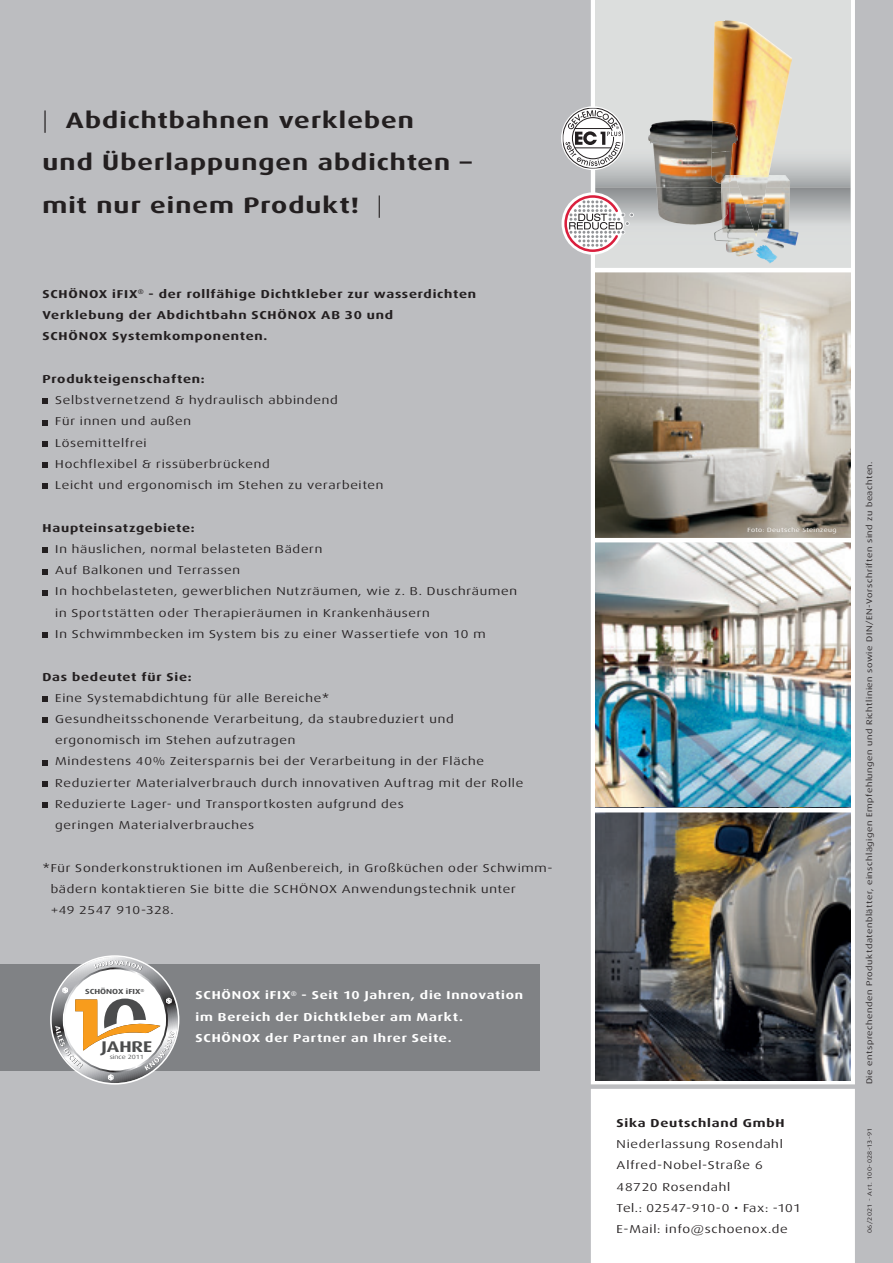
<style>
.page{position:relative;width:893px;height:1263px;background:#bcbdc0}
.page>*{position:absolute;margin:0;border:0;box-sizing:border-box;transform-origin:0 0}
.t1{font:700 22.35px/42.5px "Dax Wide";letter-spacing:.04em;color:#231f20;scale:1.11 1}
.t2{font:700 15.45px "Dax Wide";color:#4b4c4d;scale:1.11 1}
.t3{font:11.55px/21.3px "Dax Wide";letter-spacing:.055em;color:#231f20;scale:1.11 1}
.t4{font:700 11.55px/21.3px "Dax Wide";letter-spacing:.06em;color:#231f20;scale:1.11 1}
.t5{font:700 11.55px/21.3px "Dax Wide";letter-spacing:.06em;color:#fff;scale:1.11 1}
.t6{font:8.1px "Dax Wide";letter-spacing:.065em;color:#231f20;scale:1.11 1}
.t7{font:700 7.35px "Dax Wide";color:#4b4c4d;scale:1.11 1}
.t8{font:6.15px "Dax Wide";letter-spacing:.045em;color:#231f20;scale:1.11 1}
.t9{font:6.15px "Dax Wide";letter-spacing:.065em;color:#fff;scale:1.11 1}
.t10{font:6px "Dax Wide";color:#4b4c4d;scale:1.11 1}
.s1{font-weight:300}
.s2{font-weight:700}
.s3{font-family:"Daxline Pro"}
</style>
<div class="page">
<div style="left:591px;top:1089px;width:264px;height:174px;background:#fff"></div>
<svg style="left:591px;top:0;width:264px;height:1084px;background:#f0f0f1"></svg>
<img style="left:595px;top:272px;width:255px;height:536px">
<img style="left:595px;top:812px;width:255px;height:268px">
<svg style="left:595px;top:0;width:255px;height:268px;background:#d6cdbe"></svg>
<img style="left:595px;top:246px;width:161px;height:14px">
<svg style="left:786px;top:74px;width:3px;height:16px"></svg>
<img style="left:789px;top:188px;width:61px;height:41px">
<img style="left:713px;top:188px;width:40px;height:41px">
<hr style="left:594px;top:808px;width:259px;height:4px;background:#fff">
<hr style="left:594px;top:538px;width:259px;height:4px;background:#fff">
<hr style="left:594px;top:268px;width:259px;height:4px;background:#fff">
<svg style="left:43px;top:399px;width:5px;height:5px"></svg>
<svg style="left:43px;top:420px;width:5px;height:5px"></svg>
<svg style="left:43px;top:441px;width:5px;height:5px"></svg>
<svg style="left:43px;top:463px;width:5px;height:5px"></svg>
<svg style="left:43px;top:484px;width:5px;height:5px"></svg>
<svg style="left:43px;top:548px;width:5px;height:5px"></svg>
<svg style="left:43px;top:569px;width:5px;height:5px"></svg>
<svg style="left:43px;top:590px;width:5px;height:5px"></svg>
<svg style="left:43px;top:633px;width:5px;height:5px"></svg>
<svg style="left:43px;top:696px;width:5px;height:6px"></svg>
<svg style="left:43px;top:718px;width:5px;height:5px"></svg>
<svg style="left:43px;top:760px;width:5px;height:5px"></svg>
<svg style="left:43px;top:782px;width:5px;height:5px"></svg>
<svg style="left:43px;top:803px;width:5px;height:5px"></svg>
<svg style="left:562px;top:74px;width:151px;height:181px"></svg>
<img style="left:714px;top:21px;width:12px;height:23px">
<img style="left:648px;top:120px;width:73px;height:68px">
<img style="left:656px;top:188px;width:66px;height:37px">
<img style="left:711px;top:153px;width:6px;height:30px">
<img style="left:712px;top:121px;width:26px;height:32px">
<img style="left:714px;top:229px;width:15px;height:15px">
<img style="left:757px;top:229px;width:22px;height:13px">
<img style="left:766px;top:175px;width:24px;height:13px">
<img style="left:763px;top:188px;width:3px;height:16px">
<img style="left:745px;top:204px;width:6px;height:17px">
<img style="left:735px;top:175px;width:5px;height:17px">
<img style="left:721px;top:188px;width:8px;height:31px">
<svg style="left:721px;top:175px;width:18px;height:13px"></svg>
<img style="left:761px;top:239px;width:23px;height:9px">
<svg style="left:756px;top:245px;width:19px;height:19px"></svg>
<div style="left:0;top:964px;width:540px;height:106px;background:#808285"></div>
<svg style="left:50px;top:955px;width:129px;height:129px"></svg>
<h1 class="t1" style="left:43px;top:99px;width:388px"><span class="s1">|</span> Abdichtbahnen verkleben<br>und Überlappungen abdichten – mit nur einem Produkt! <span class="s1">|</span></h1>
<p class="t4" style="left:43px;top:283px;width:392px">SCHÖNOX iFIX<sup>®</sup> - der rollfähige Dichtkleber zur wasserdichten<br>Verklebung der Abdichtbahn SCHÖNOX AB 30 und<br>SCHÖNOX Systemkomponenten.</p>
<p class="t4" style="left:43px;top:368px;width:148px">Produkteigenschaften:</p>
<p class="t3" style="left:55px;top:389px;width:297px">Selbstvernetzend &amp; hydraulisch abbindend<br>Für innen und außen<br>Lösemittelfrei<br>Hochflexibel &amp; rissüberbrückend<br>Leicht und ergonomisch im Stehen zu verarbeiten</p>
<p class="t4" style="left:43px;top:517px;width:139px">Haupteinsatzgebiete:</p>
<p class="t3" style="left:55px;top:538px;width:417px">In häuslichen, normal belasteten Bädern<br>Auf Balkonen und Terrassen<br>In hochbelasteten, gewerblichen Nutzräumen, wie z. B. Duschräumen in Sportstätten oder Therapieräumen in Krankenhäusern<br>In Schwimmbecken im System bis zu einer Wassertiefe von 10 m</p>
<p class="t3" style="left:55px;top:666px;width:423px;text-indent:-13px"><span class="s2">Das bedeutet für Sie:<br></span>Eine Systemabdichtung für alle Bereiche<span class="s3">*<br></span>Gesundheitsschonende Verarbeitung, da staubreduziert und ergonomisch im Stehen aufzutragen<br>Mindestens 40% Zeitersparnis bei der Verarbeitung in der Fläche Reduzierter Materialverbrauch durch innovativen Auftrag mit der Rolle Reduzierte Lager- und Transportkosten aufgrund des<br>geringen Materialverbrauches</p>
<p class="t3" style="left:51px;top:857px;width:454px;text-indent:-8px"><span class="s3">*</span> Für Sonderkonstruktionen im Außenbereich, in Großküchen oder Schwimm&shy;bädern kontaktieren Sie bitte die SCHÖNOX Anwendungstechnik unter<br>+49 2547 910-328.</p>
<p class="t7" style="left:85px;top:987px;width:55px">SCHÖNOX iFIX<sup>®</sup></p>
<p class="t5" style="left:196px;top:985px;width:297px">SCHÖNOX iFIX<sup>®</sup> - Seit 10 Jahren, die Innovation im Bereich der Dichtkleber am Markt.<br>SCHÖNOX der Partner an Ihrer Seite.</p>
<h2 class="t2" style="left:101px;top:1038px;width:47px">JAHRE</h2>
<p class="t10" style="left:110px;top:1053px;width:32px">since 2011</p>
<p class="t9" style="left:747px;top:526px;width:82px">Foto: Deutsche Steinzeug</p>
<p class="t4" style="left:617px;top:1112px;width:153px">Sika Deutschland GmbH</p>
<p class="t3" style="left:617px;top:1134px;width:167px">Niederlassung Rosendahl<br>Alfred-Nobel-Straße 6<br>48720 Rosendahl<br>Tel.: 02547-910-0 • Fax: -101<br>E-Mail: info@schoenox.de</p>
<p class="t6" style="left:865px;top:1084px;width:563px;rotate:-90deg">Die entsprechenden Produktdatenblätter, einschlägigen Empfehlungen und Richtlinien sowie DIN/EN-Vorschriften sind zu beachten.</p>
<p class="t8" style="left:866px;top:1233px;width:96px;rotate:-90deg">06/2021 - Art. 100-028-13-91</p>
</div>
